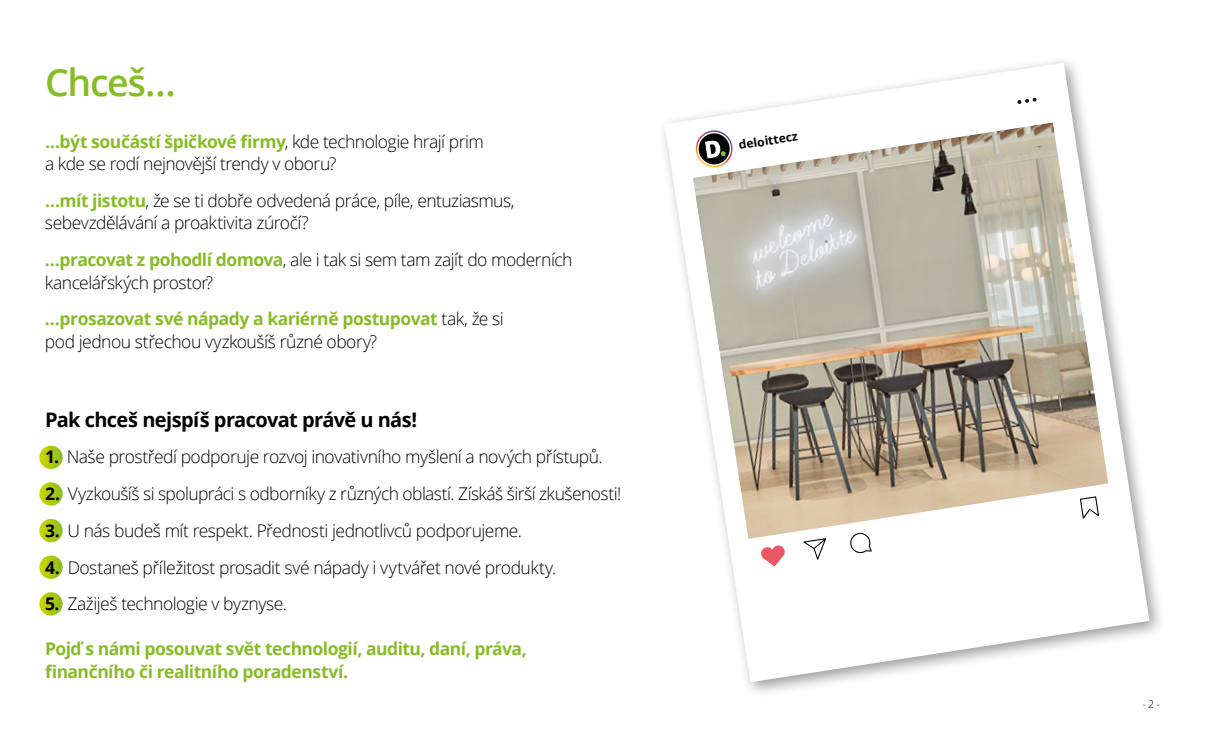
<style>
.page{position:relative;width:1205px;height:745px;background:#fff}
.page>*{position:absolute;margin:0;border:0;box-sizing:border-box;transform-origin:0 0}
.t1{font:600 37.5px "Open Sans";letter-spacing:-.035em;color:#86bc25}
.t2{font:700 20px "Open Sans";letter-spacing:-.03em;color:#000}
.t3{font:300 17.5px/22.5px "Open Sans";letter-spacing:-.03em;color:#000}
.t4{font:700 17.5px/22.5px "Open Sans";letter-spacing:-.03em;color:#86bc25}
.t5{font:700 12.12px "Open Sans";color:#010202}
.t6{font:300 10.62px "Open Sans";color:#000}
.s1{font-weight:700;color:#86bc25}
.s2{font-weight:700}
</style>
<div class="page">
<svg style="left:39px;top:445px;width:24px;height:23px"></svg>
<svg style="left:39px;top:482px;width:24px;height:23px"></svg>
<svg style="left:39px;top:518px;width:24px;height:24px"></svg>
<svg style="left:39px;top:555px;width:24px;height:23px"></svg>
<svg style="left:39px;top:591px;width:24px;height:24px"></svg>
<svg style="left:664px;top:63px;width:485px;height:618px"></svg>
<svg style="left:1017px;top:98px;width:19px;height:6px"></svg>
<svg style="left:693px;top:117px;width:415px;height:449px"></svg>
<img style="left:693px;top:122px;width:415px;height:416px">
<h1 class="t1" style="left:45px;top:56px;width:132px">Chceš…</h1>
<p class="t3" style="left:45px;top:129px;width:440px"><span class="s1">…být součástí špičkové firmy</span>, kde technologie hrají prim a kde se rodí nejnovější trendy v oboru?</p>
<p class="t3" style="left:45px;top:189px;width:471px"><span class="s1">…mít jistotu</span>, že se ti dobře odvedená práce, píle, entuziasmus, sebevzdělávání a proaktivita zúročí?</p>
<p class="t3" style="left:45px;top:248px;width:529px"><span class="s1">…pracovat z pohodlí domova</span>, ale i tak si sem tam zajít do moderních kancelářských prostor?</p>
<p class="t3" style="left:45px;top:307px;width:460px"><span class="s1">…prosazovat své nápady a kariérně postupovat</span> tak, že si pod jednou střechou vyzkoušíš různé obory?</p>
<p class="t2" style="left:45px;top:405px;width:374px">Pak chceš nejspíš pracovat právě u nás!</p>
<p class="t3" style="left:45px;top:445px;width:559px"><span class="s2">1.</span> Naše prostředí podporuje rozvoj inovativního myšlení a nových přístupů.</p>
<p class="t3" style="left:45px;top:481px;width:578px"><span class="s2">2.</span> Vyzkoušíš si spolupráci s odborníky z různých oblastí. Získáš širší zkušenosti!</p>
<p class="t3" style="left:45px;top:518px;width:478px"><span class="s2">3.</span> U nás budeš mít respekt. Přednosti jednotlivců podporujeme.</p>
<p class="t3" style="left:45px;top:555px;width:513px"><span class="s2">4.</span> Dostaneš příležitost prosadit své nápady i vytvářet nové produkty.</p>
<p class="t3" style="left:45px;top:592px;width:243px"><span class="s2">5.</span> Zažiješ technologie v byznyse.</p>
<p class="t4" style="left:45px;top:637px;width:483px">Pojď s námi posouvat svět technologií, auditu, daní, práva, finančního či realitního poradenství.</p>
<p class="t5" style="left:737px;top:136px;width:61px;rotate:-9deg">deloittecz</p>
<p class="t6" style="left:1142px;top:696px;width:19px">- 2 -</p>
</div>
